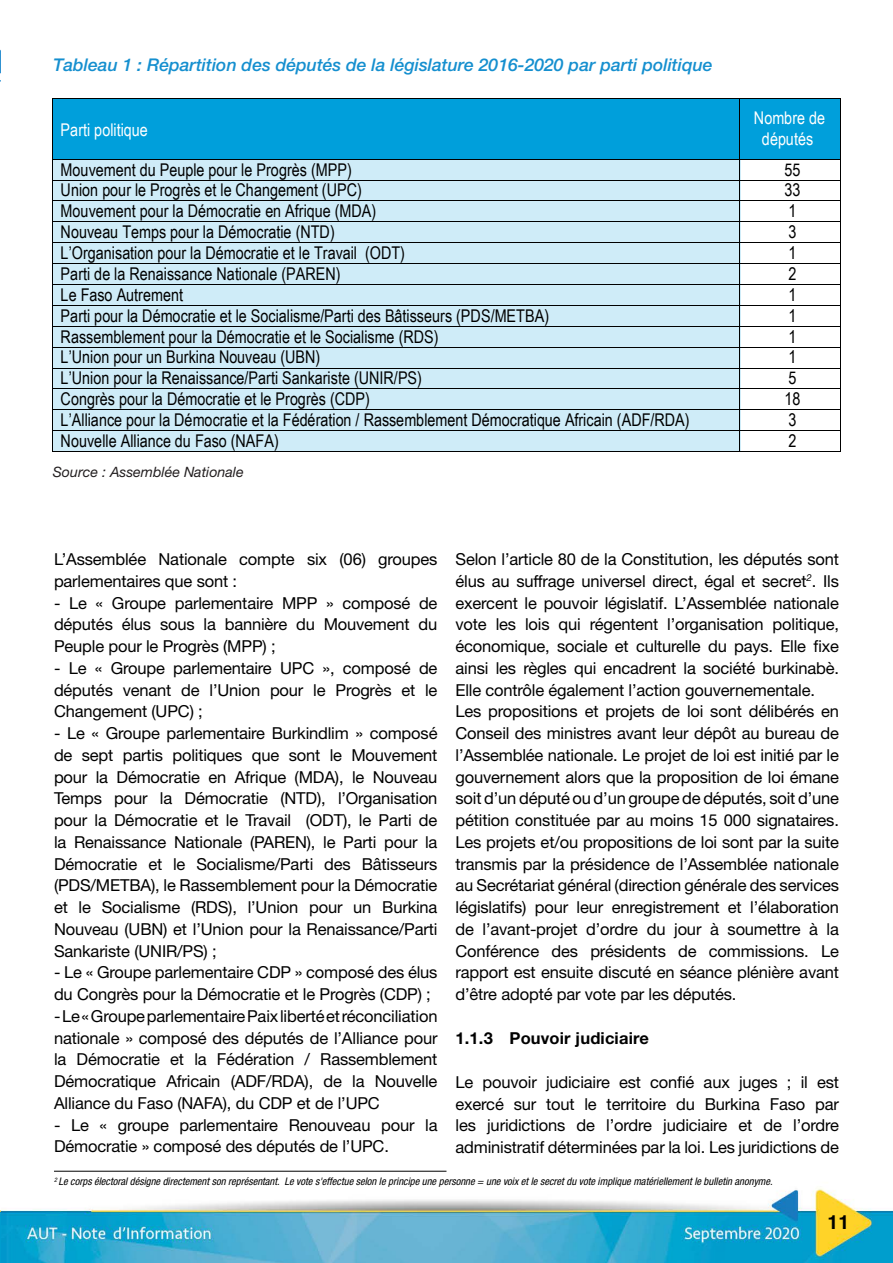
<style>
.page{position:relative;width:893px;height:1263px;background:#fff}
.page>*{position:absolute;margin:0;border:0;box-sizing:border-box;transform-origin:0 0}
.t1{font:700 19.5px "Helvetica";color:#000}
.t2{font:17.55px "Arial Narrow";color:#000}
.t3{font:italic 500 17.55px "Helvetica Neue LT Std";color:#158fcf}
.t4{font:17.55px/21px "Arial Narrow";color:#fff;text-align:center}
.t5{font:16.5px/21.8px "Helvetica Neue LT Std";letter-spacing:-.01em;color:#000;text-align:justify}
.t6{font:700 16.5px "Helvetica Neue LT Std";letter-spacing:.01em;color:#000}
.t7{font:italic 14.25px "Helvetica Neue LT Std";color:#231f20}
.t8{font:italic condensed 10.5px "Helvetica Neue LT Std";color:#000}
</style>
<div class="page">
<img style="left:0;top:49px;width:893px;height:1214px">
<div style="left:53px;top:98px;width:687px;height:354px;background:#cfecf8"></div>
<div style="left:53px;top:98px;width:787px;height:62px;background:#009fdb"></div>
<hr style="left:53px;top:98px;width:687px;height:1px;background:#000">
<hr style="left:740px;top:98px;width:100px;height:1px;background:#000">
<hr style="left:52px;top:99px;width:1px;height:60px;background:#000">
<hr style="left:740px;top:99px;width:1px;height:60px;background:#000">
<hr style="left:840px;top:99px;width:1px;height:60px;background:#000">
<hr style="left:53px;top:159px;width:687px;height:1px;background:#000">
<hr style="left:740px;top:159px;width:100px;height:1px;background:#000">
<hr style="left:53px;top:180px;width:687px;height:1px;background:#000">
<hr style="left:740px;top:180px;width:100px;height:1px;background:#000">
<hr style="left:53px;top:201px;width:687px;height:1px;background:#000">
<hr style="left:740px;top:201px;width:100px;height:1px;background:#000">
<hr style="left:53px;top:221px;width:687px;height:1px;background:#000">
<hr style="left:740px;top:221px;width:100px;height:1px;background:#000">
<hr style="left:53px;top:242px;width:687px;height:1px;background:#000">
<hr style="left:740px;top:242px;width:100px;height:1px;background:#000">
<hr style="left:53px;top:263px;width:687px;height:1px;background:#000">
<hr style="left:740px;top:263px;width:100px;height:1px;background:#000">
<hr style="left:53px;top:284px;width:687px;height:1px;background:#000">
<hr style="left:740px;top:284px;width:100px;height:1px;background:#000">
<hr style="left:53px;top:305px;width:687px;height:1px;background:#000">
<hr style="left:740px;top:305px;width:100px;height:1px;background:#000">
<hr style="left:53px;top:326px;width:687px;height:1px;background:#000">
<hr style="left:740px;top:326px;width:100px;height:1px;background:#000">
<hr style="left:53px;top:347px;width:687px;height:1px;background:#000">
<hr style="left:740px;top:347px;width:100px;height:1px;background:#000">
<hr style="left:53px;top:368px;width:687px;height:1px;background:#000">
<hr style="left:740px;top:368px;width:100px;height:1px;background:#000">
<hr style="left:53px;top:388px;width:687px;height:1px;background:#000">
<hr style="left:740px;top:388px;width:100px;height:1px;background:#000">
<hr style="left:53px;top:409px;width:687px;height:1px;background:#000">
<hr style="left:740px;top:409px;width:100px;height:1px;background:#000">
<hr style="left:53px;top:430px;width:687px;height:1px;background:#000">
<hr style="left:740px;top:430px;width:100px;height:1px;background:#000">
<svg style="left:52px;top:159px;width:1px;height:293px"></svg>
<hr style="left:53px;top:451px;width:687px;height:1px;background:#000">
<svg style="left:740px;top:160px;width:1px;height:291px"></svg>
<hr style="left:740px;top:451px;width:100px;height:1px;background:#000">
<svg style="left:840px;top:159px;width:1px;height:293px"></svg>
<hr style="left:54px;top:1171px;width:392px;height:1px;background:#000">
<p class="t3" style="left:53px;top:54px;width:661px">Tableau 1 : Répartition des députés de la législature 2016-2020 par parti politique</p>
<p class="t4" style="left:61px;top:119px;width:89px">Parti politique</p>
<p class="t4" style="left:754px;top:107px;width:73px">Nombre de députés</p>
<p class="t2" style="left:61px;top:157px;width:293px">Mouvement du Peuple pour le Progrès (MPP)</p>
<p class="t2" style="left:784px;top:157px;width:18px">55</p>
<p class="t2" style="left:61px;top:177px;width:303px">Union pour le Progrès et le Changement (UPC)</p>
<p class="t2" style="left:784px;top:177px;width:18px">33</p>
<p class="t2" style="left:61px;top:198px;width:317px">Mouvement pour la Démocratie en Afrique (MDA)</p>
<p class="t2" style="left:788px;top:198px;width:9px">1</p>
<p class="t2" style="left:61px;top:219px;width:276px">Nouveau Temps pour la Démocratie (NTD)</p>
<p class="t2" style="left:788px;top:219px;width:9px">3</p>
<p class="t2" style="left:61px;top:240px;width:346px">L’Organisation pour la Démocratie et le Travail (ODT)</p>
<p class="t2" style="left:788px;top:240px;width:9px">1</p>
<p class="t2" style="left:61px;top:261px;width:281px">Parti de la Renaissance Nationale (PAREN)</p>
<p class="t2" style="left:788px;top:261px;width:9px">2</p>
<p class="t2" style="left:61px;top:282px;width:124px">Le Faso Autrement</p>
<p class="t2" style="left:788px;top:282px;width:9px">1</p>
<p class="t2" style="left:61px;top:303px;width:490px">Parti pour la Démocratie et le Socialisme/Parti des Bâtisseurs (PDS/METBA)</p>
<p class="t2" style="left:788px;top:303px;width:9px">1</p>
<p class="t2" style="left:61px;top:323px;width:379px">Rassemblement pour la Démocratie et le Socialisme (RDS)</p>
<p class="t2" style="left:788px;top:323px;width:9px">1</p>
<p class="t2" style="left:61px;top:344px;width:261px">L’Union pour un Burkina Nouveau (UBN)</p>
<p class="t2" style="left:788px;top:344px;width:9px">1</p>
<p class="t2" style="left:61px;top:365px;width:363px">L’Union pour la Renaissance/Parti Sankariste (UNIR/PS)</p>
<p class="t2" style="left:788px;top:365px;width:9px">5</p>
<p class="t2" style="left:61px;top:386px;width:311px">Congrès pour la Démocratie et le Progrès (CDP)</p>
<p class="t2" style="left:784px;top:386px;width:18px">18</p>
<p class="t2" style="left:61px;top:407px;width:631px">L’Alliance pour la Démocratie et la Fédération / Rassemblement Démocratique Africain (ADF/RDA)</p>
<p class="t2" style="left:788px;top:407px;width:9px">3</p>
<p class="t2" style="left:61px;top:428px;width:220px">Nouvelle Alliance du Faso (NAFA)</p>
<p class="t2" style="left:788px;top:428px;width:9px">2</p>
<p class="t7" style="left:53px;top:463px;width:192px">Source : Assemblée Nationale</p>
<p class="t5" style="left:54px;top:548px;width:385px">L’Assemblée Nationale compte six (06) groupes parlementaires que sont :</p>
<p class="t5" style="left:54px;top:592px;width:385px">- Le « Groupe parlementaire MPP » composé de députés élus sous la bannière du Mouvement du Peuple pour le Progrès (MPP) ;</p>
<p class="t5" style="left:54px;top:657px;width:385px">- Le « Groupe parlementaire UPC », composé de députés venant de l’Union pour le Progrès et le Changement (UPC) ;</p>
<p class="t5" style="left:54px;top:722px;width:385px">- Le « Groupe parlementaire Burkindlim » composé de sept partis politiques que sont le Mouvement pour la Démocratie en Afrique (MDA), le Nouveau Temps pour la Démocratie (NTD), l’Organisation pour la Démocratie et le Travail (ODT), le Parti de la Renaissance Nationale (PAREN), le Parti pour la Démocratie et le Socialisme/Parti des Bâtisseurs (PDS/METBA), le Rassemblement pour la Démocratie et le Socialisme (RDS), l’Union pour un Burkina Nouveau (UBN) et l’Union pour la Renaissance/Parti Sankariste (UNIR/PS) ;</p>
<p class="t5" style="left:54px;top:961px;width:385px">- Le « Groupe parlementaire CDP » composé des élus du Congrès pour la Démocratie et le Progrès (CDP) ;</p>
<p class="t5" style="left:54px;top:1005px;width:385px">- Le « Groupe parlementaire Paix liberté et réconciliation nationale » composé des députés de l’Alliance pour la Démocratie et la Fédération / Rassemblement Démocratique Africain (ADF/RDA), de la Nouvelle Alliance du Faso (NAFA), du CDP et de l’UPC</p>
<p class="t5" style="left:54px;top:1113px;width:385px">- Le « groupe parlementaire Renouveau pour la<br>Démocratie » composé des députés de l’UPC.</p>
<p class="t5" style="left:455px;top:548px;width:385px;text-align:left">Selon l’article 80 de la Constitution, les députés sont élus au suffrage universel direct, égal et secret<sup>2</sup>. Ils exercent le pouvoir législatif. L’Assemblée nationale vote les lois qui régentent l’organisation politique, économique, sociale et culturelle du pays. Elle fixe ainsi les règles qui encadrent la société burkinabè.<br>Elle contrôle également l’action gouvernementale.<br>Les propositions et projets de loi sont délibérés en Conseil des ministres avant leur dépôt au bureau de l’Assemblée nationale. Le projet de loi est initié par le gouvernement alors que la proposition de loi émane soit d’un député ou d’un groupe de députés, soit d’une pétition constituée par au moins 15 000 signataires.<br>Les projets et/ou propositions de loi sont par la suite transmis par la présidence de l’Assemblée nationale au Secrétariat général (direction générale des services législatifs) pour leur enregistrement et l’élaboration de l’avant-projet d’ordre du jour à soumettre à la Conférence des présidents de commissions. Le rapport est ensuite discuté en séance plénière avant d’être adopté par vote par les députés.</p>
<p class="t6" style="left:455px;top:1028px;width:195px">1.1.3 Pouvoir judiciaire</p>
<p class="t5" style="left:455px;top:1071px;width:385px">Le pouvoir judiciaire est confié aux juges ; il est exercé sur tout le territoire du Burkina Faso par les juridictions de l’ordre judiciaire et de l’ordre administratif déterminées par la loi. Les juridictions de</p>
<p class="t8" style="left:54px;top:1176px;width:720px"><sup>2</sup> Le corps électoral désigne directement son représentant. Le vote s'effectue selon le principe une personne = une voix et le secret du vote implique matériellement le bulletin anonyme.</p>
<p class="t1" style="left:827px;top:1210px;width:23px">11</p>
</div>
